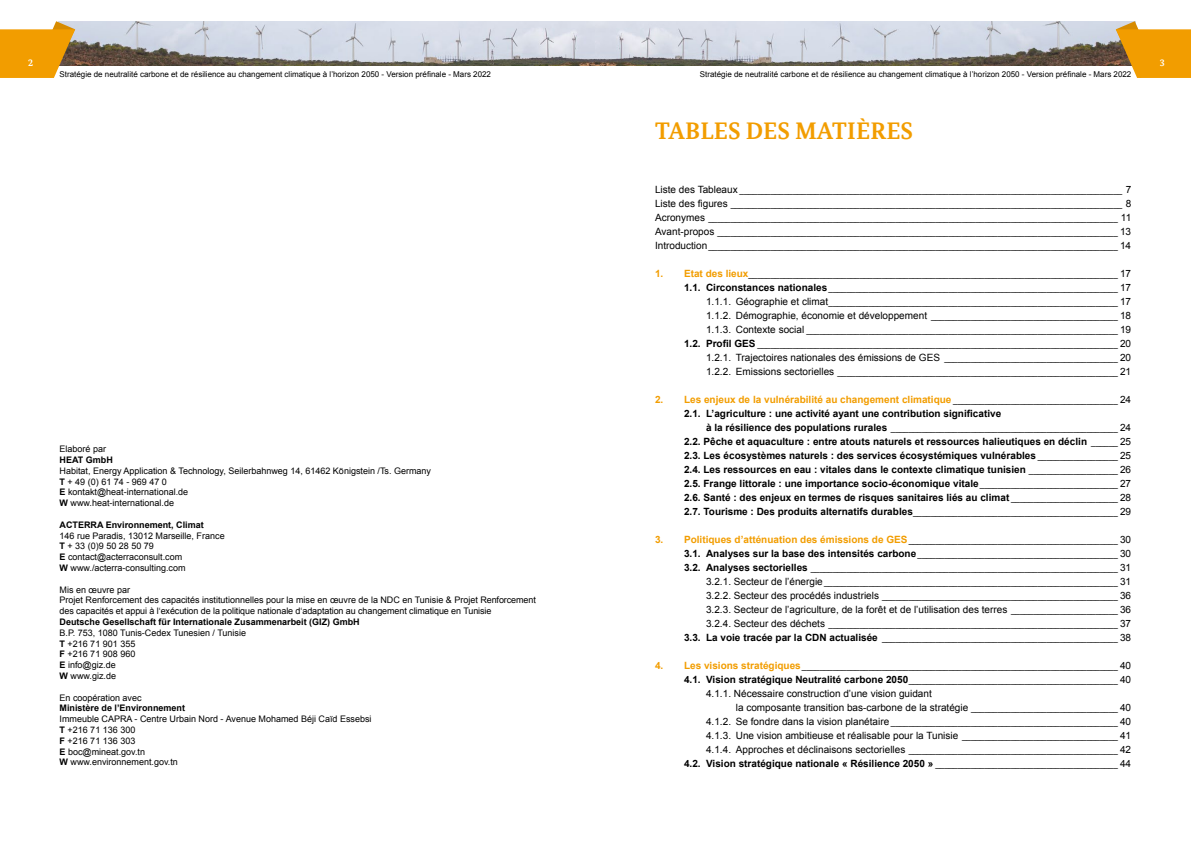
<style>
.page{position:relative;width:1191px;height:842px;background:#fff}
.page>*{position:absolute;margin:0;border:0;box-sizing:border-box;transform-origin:0 0}
.t1{font:700 24px "Bundes Serif Office T";letter-spacing:.01em;color:#f29d00}
.t2{font:700 10px/14px "Arial";color:#000}
.t3{font:10px/14px "Arial";color:#000}
.t4{font:700 10px "Bundes Serif Office T";color:#fff}
.t5{font:9px/10.8px "Arial";color:#000}
.t6{font:700 9px "Arial";color:#000}
.t7{font:8px/14px "Arial";color:#000;text-align:right}
.s1{font-weight:700}
.s2{font-size:10px}
.s3{font-weight:700;font-size:10px;color:#f29d00}
.s4{font-weight:700;font-size:10px}
.s5{font-size:8px}
.s6{color:#f29d00}
.s7{font-weight:400;font-size:8px}
.s8{font-weight:400}
</style>
<div class="page">
<img style="left:75px;top:22px;width:520px;height:44px">
<svg style="left:0;top:21px;width:75px;height:57px"></svg>
<svg style="left:595px;top:22px;width:520px;height:44px;background:#bbbdc4"></svg>
<svg style="left:1115px;top:21px;width:76px;height:57px"></svg>
<p class="t4" style="left:28px;top:57px;width:7px">2</p>
<p class="t4" style="left:1159px;top:57px;width:6px">3</p>
<p class="t7" style="left:60px;top:68px;width:433px">Stratégie de neutralité carbone et de résilience au changement climatique à l’horizon 2050 - Version préfinale - Mars 2022</p>
<p class="t7" style="left:700px;top:68px;width:433px">Stratégie de neutralité carbone et de résilience au changement climatique à l’horizon 2050 - Version préfinale - Mars 2022</p>
<p class="t5" style="left:60px;top:444px;width:48px">Elaboré par</p>
<p class="t6" style="left:60px;top:454px;width:55px">HEAT GmbH</p>
<p class="t5" style="left:60px;top:465px;width:373px">Habitat, Energy Application &amp; Technology, Seilerbahnweg 14, 61462 Königstein /Ts. Germany <span class="s1">T</span> + 49 (0) 61 74 - 969 47 0<br><span class="s1">E</span> kontakt@heat-international.de<br><span class="s1">W</span> www.heat-international.de</p>
<p class="t6" style="left:60px;top:519px;width:146px">ACTERRA Environnement, Climat</p>
<p class="t5" style="left:60px;top:530px;width:167px">146 rue Paradis, 13012 Marseille, France<br><span class="s1">T</span> + 33 (0)9 50 28 50 79<br><span class="s1">E</span> contact@acterraconsult.com<br><span class="s1">W</span> www./acterra-consulting.com</p>
<p class="t5" style="left:60px;top:584px;width:478px">Mis en œuvre par<br>Projet Renforcement des capacités institutionnelles pour la mise en œuvre de la NDC en Tunisie &amp; Projet Renforcement des capacités et appui à l‘exécution de la politique nationale d‘adaptation au changement climatique en Tunisie</p>
<p class="t6" style="left:60px;top:616px;width:302px">Deutsche Gesellschaft für Internationale Zusammenarbeit (GIZ) GmbH</p>
<p class="t5" style="left:60px;top:627px;width:188px">B.P. 753, 1080 Tunis-Cedex Tunesien / Tunisie<br><span class="s1">T</span> +216 71 901 355<br><span class="s1">F</span> +216 71 908 960<br><span class="s1">E</span> info@giz.de<br><span class="s1">W</span> www.giz.de</p>
<p class="t5" style="left:60px;top:692px;width:84px">En coopération avec</p>
<p class="t6" style="left:60px;top:702px;width:127px">Ministère de l’Environnement</p>
<p class="t5" style="left:60px;top:714px;width:313px">Immeuble CAPRA - Centre Urbain Nord - Avenue Mohamed Béji Caïd Essebsi<br><span class="s1">T</span> +216 71 136 300<br><span class="s1">F</span> +216 71 136 303<br><span class="s1">E</span> boc@mineat.gov.tn<br><span class="s1">W</span> www.environnement.gov.tn</p>
<h1 class="t1" style="left:655px;top:117px;width:260px">TABLES DES MATIÈRES</h1>
<p class="t7" style="left:655px;top:183px;width:478px;text-align:justify"><span class="s2">Liste des Tableaux</span> ______________________________________________________________________________________ <span class="s2">7<br>Liste des figures</span> ________________________________________________________________________________________ <span class="s2">8<br>Acronymes</span> ____________________________________________________________________________________________ <span class="s2">11<br>Avant-propos</span> __________________________________________________________________________________________ <span class="s2">13<br>Introduction</span>____________________________________________________________________________________________ <span class="s2">14</span></p>
<p class="t7" style="left:655px;top:267px;width:478px"><span class="s3">1. Etat des lieux</span>___________________________________________________________________________________ <span class="s2">17<br></span><span class="s4">1.1. Circonstances nationales</span> _________________________________________________________________ <span class="s2">17<br>1.1.1. Géographie et climat</span>_________________________________________________________________ <span class="s2">17</span></p>
<p class="t3" style="left:706px;top:309px;width:426px">1.1.2. Démographie, économie et développement <span class="s5">__________________________________________</span> 18</p>
<p class="t7" style="left:684px;top:323px;width:449px"><span class="s2">1.1.3. Contexte social</span> ______________________________________________________________________ <span class="s2">19<br></span><span class="s4">1.2. Profil GES</span> _________________________________________________________________________________ <span class="s2">20</span></p>
<p class="t3" style="left:706px;top:351px;width:426px">1.2.1. Trajectoires nationales des émissions de GES <span class="s5">_______________________________________</span> 20</p>
<p class="t7" style="left:706px;top:365px;width:426px"><span class="s2">1.2.2. Emissions sectorielles</span> _______________________________________________________________ <span class="s2">21</span></p>
<p class="t2" style="left:684px;top:393px;width:449px;text-indent:-29px"><span class="s6">2. Les enjeux de la vulnérabilité au changement climatique</span> <span class="s7">_____________________________________</span> <span class="s8">24<br></span>2.1. L’agriculture : une activité ayant une contribution significative</p>
<p class="t7" style="left:706px;top:421px;width:426px"><span class="s4">à la résilience des populations rurales</span> ___________________________________________________ <span class="s2">24</span></p>
<p class="t2" style="left:684px;top:435px;width:449px;text-align:justify">2.2. Pêche et aquaculture : entre atouts naturels et ressources halieutiques en déclin <span class="s7">______</span> <span class="s8">25<br></span>2.3. Les écosystèmes naturels : des services écosystémiques vulnérables <span class="s7">__________________</span> <span class="s8">25<br></span>2.4. Les ressources en eau : vitales dans le contexte climatique tunisien <span class="s7">____________________</span> <span class="s8">26<br></span>2.5. Frange littorale : une importance socio-économique vitale <span class="s7">_______________________________</span> <span class="s8">27<br></span>2.6. Santé : des enjeux en termes de risques sanitaires liés au climat <span class="s7">________________________</span> <span class="s8">28</span></p>
<p class="t7" style="left:684px;top:505px;width:449px"><span class="s4">2.7. Tourisme : Des produits alternatifs durables</span>______________________________________________ <span class="s2">29</span></p>
<p class="t7" style="left:655px;top:533px;width:478px"><span class="s3">3. Politiques d’atténuation des émissions de GES</span>_______________________________________________ <span class="s2">30<br></span><span class="s4">3.1. Analyses sur la base des intensités carbone</span> _____________________________________________ <span class="s2">30<br></span><span class="s4">3.2. Analyses sectorielles</span> _____________________________________________________________________ <span class="s2">31<br>3.2.1. Secteur de l’énergie</span> __________________________________________________________________ <span class="s2">31<br>3.2.2. Secteur des procédés industriels</span> _____________________________________________________ <span class="s2">36</span></p>
<p class="t3" style="left:706px;top:603px;width:426px">3.2.3. Secteur de l’agriculture, de la forêt et de l’utilisation des terres <span class="s5">________________________</span> 36</p>
<p class="t7" style="left:684px;top:617px;width:449px"><span class="s2">3.2.4. Secteur des déchets</span> _________________________________________________________________ <span class="s2">37<br></span><span class="s4">3.3. La voie tracée par la CDN actualisée</span> _____________________________________________________ <span class="s2">38</span></p>
<p class="t7" style="left:655px;top:659px;width:478px"><span class="s3">4. Les visions stratégiques</span>_______________________________________________________________________ <span class="s2">40<br></span><span class="s4">4.1. Vision stratégique Neutralité carbone 2050</span>_______________________________________________ <span class="s2">40</span></p>
<p class="t3" style="left:736px;top:687px;width:397px;text-indent:-30px">4.1.1. Nécessaire construction d’une vision guidant<br>la composante transition bas-carbone de la stratégie <span class="s5">_________________________________</span> 40</p>
<p class="t7" style="left:706px;top:715px;width:426px"><span class="s2">4.1.2. Se fondre dans la vision planétaire</span> ___________________________________________________ <span class="s2">40</span></p>
<p class="t3" style="left:706px;top:729px;width:426px">4.1.3. Une vision ambitieuse et réalisable pour la Tunisie <span class="s5">___________________________________</span> 41</p>
<p class="t7" style="left:706px;top:743px;width:426px"><span class="s2">4.1.4. Approches et déclinaisons sectorielles</span> _______________________________________________ <span class="s2">42</span></p>
<p class="t2" style="left:684px;top:757px;width:449px">4.2. Vision stratégique nationale « Résilience 2050 » <span class="s7">_________________________________________</span> <span class="s8">44</span></p>
</div>
